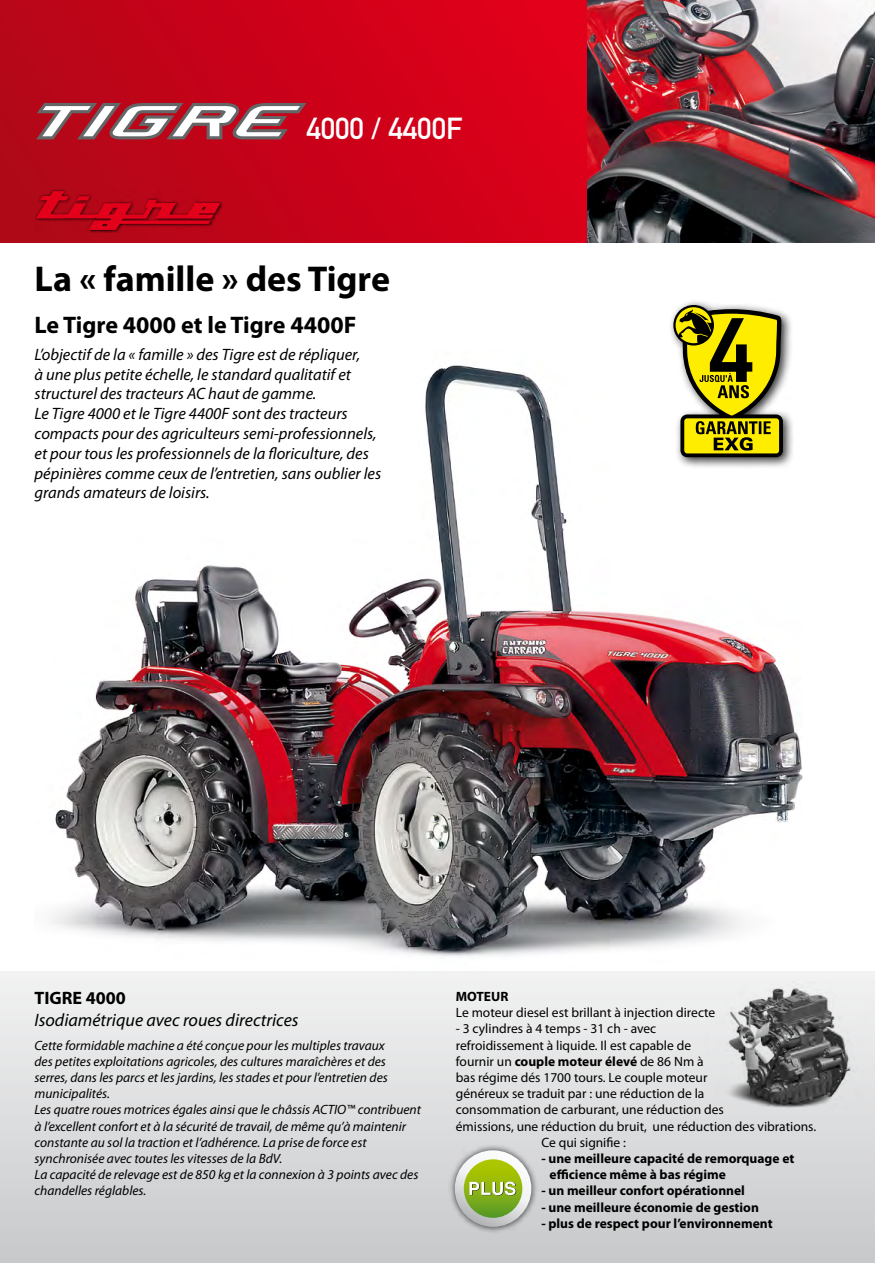
<style>
.page{position:relative;width:875px;height:1263px;background:#fff}
.page>*{position:absolute;margin:0;border:0;box-sizing:border-box;transform-origin:0 0}
.t1{font:700 36px "Myriad Pro";color:#000}
.t2{font:30px "DIN Mittelschrift";color:#fff}
.t3{font:700 24px "Myriad Pro";color:#000}
.t4{font:italic 18px "Myriad Pro";color:#000}
.t5{font:700 18px "Myriad Pro";color:#000}
.t6{font:italic 16.5px/19.8px "Myriad Pro";color:#000}
.t7{font:italic 13.5px/16.2px "Myriad Pro";color:#000}
.t8{font:13.5px "Myriad Pro";color:#000}
.t9{font:700 13.5px/16.2px "Myriad Pro";color:#000}
.s1{font-weight:400}
</style>
<div class="page">
<div style="left:0;top:0;width:587px;height:242px;background:linear-gradient(to right,#b20718,#e0001a)"></div>
<img style="left:52px;top:365px;width:751px;height:592px">
<div style="left:0;top:971px;width:874px;height:292px;background:linear-gradient(to bottom,#f2f2f3,#c8c9ca)"></div>
<img style="left:705px;top:981px;width:169px;height:129px">
<div style="left:448px;top:1144px;width:90px;height:90px;background:#000;opacity:.75"></div>
<svg style="left:459px;top:1155px;width:67px;height:67px;background:#97ba33"></svg>
<div style="left:454px;top:1150px;width:77px;height:77px;border:9px solid #fff;border-radius:50%"></div>
<svg style="left:469px;top:1181px;width:47px;height:14px"></svg>
<svg style="left:36px;top:103px;width:270px;height:36px"></svg>
<div style="left:35px;top:190px;width:188px;height:43px;background:#000;opacity:.85"></div>
<svg style="left:36px;top:191px;width:184px;height:39px;background:#b90316"></svg>
<img style="left:587px;top:0;width:287px;height:242px">
<div style="left:667px;top:299px;width:127px;height:170px;background:#000;opacity:.8"></div>
<svg style="left:673px;top:305px;width:109px;height:152px;background:#a79e2b"></svg>
<h2 class="t2" style="left:306px;top:111px;width:157px">4000 / 4400F</h2>
<h1 class="t1" style="left:34px;top:255px;width:357px">La « famille » des Tigre</h1>
<h3 class="t3" style="left:35px;top:309px;width:323px">Le Tigre 4000 et le Tigre 4400F</h3>
<p class="t6" style="left:34px;top:344px;width:348px">L’objectif de la « famille » des Tigre est de répliquer,<br>à une plus petite échelle, le standard qualitatif et structurel des tracteurs AC haut de gamme.<br>Le Tigre 4000 et le Tigre 4400F sont des tracteurs compacts pour des agriculteurs semi-professionnels, et pour tous les professionnels de la floriculture, des pépinières comme ceux de l’entretien, sans oublier les grands amateurs de loisirs.</p>
<h3 class="t5" style="left:34px;top:986px;width:93px">TIGRE 4000</h3>
<h3 class="t4" style="left:34px;top:1009px;width:265px">Isodiamétrique avec roues directrices</h3>
<p class="t7" style="left:34px;top:1037px;width:388px">Cette formidable machine a été conçue pour les multiples travaux<br>des petites exploitations agricoles, des cultures maraîchères et des serres, dans les parcs et les jardins, les stades et pour l’entretien des municipalités.<br>Les quatre roues motrices égales ainsi que le châssis ACTIO™ contribuent à l’excellent confort et à la sécurité de travail, de même qu’à maintenir constante au sol la traction et l’adhérence. La prise de force est synchronisée avec toutes les vitesses de la BdV.<br>La capacité de relevage est de 850 kg et la connexion à 3 points avec des chandelles réglables.</p>
<p class="t9" style="left:455px;top:988px;width:54px">MOTEUR</p>
<p class="t8" style="left:455px;top:1004px;width:261px">Le moteur diesel est brillant à injection directe</p>
<p class="t8" style="left:455px;top:1020px;width:202px">- 3 cylindres à 4 temps - 31 ch - avec</p>
<p class="t8" style="left:455px;top:1037px;width:237px">refroidissement à liquide. Il est capable de</p>
<p class="t9" style="left:455px;top:1053px;width:249px"><span class="s1">fournir un</span> couple moteur élevé <span class="s1">de 86 Nm à</span></p>
<p class="t8" style="left:455px;top:1069px;width:253px">bas régime dés 1700 tours. Le couple moteur</p>
<p class="t8" style="left:455px;top:1085px;width:250px">généreux se traduit par : une réduction de la</p>
<p class="t8" style="left:455px;top:1101px;width:269px">consommation de carburant, une réduction des</p>
<p class="t8" style="left:455px;top:1118px;width:362px">émissions, une réduction du bruit, une réduction des vibrations.</p>
<p class="t8" style="left:541px;top:1134px;width:86px">Ce qui signifie :</p>
<p class="t9" style="left:549px;top:1150px;width:246px;text-indent:-8px">- une meilleure capacité de remorquage et efficience même à bas régime</p>
<p class="t9" style="left:541px;top:1182px;width:205px">- un meilleur confort opérationnel</p>
<p class="t9" style="left:541px;top:1198px;width:219px">- une meilleure économie de gestion</p>
<p class="t9" style="left:541px;top:1215px;width:233px">- plus de respect pour l’environnement</p>
</div>
